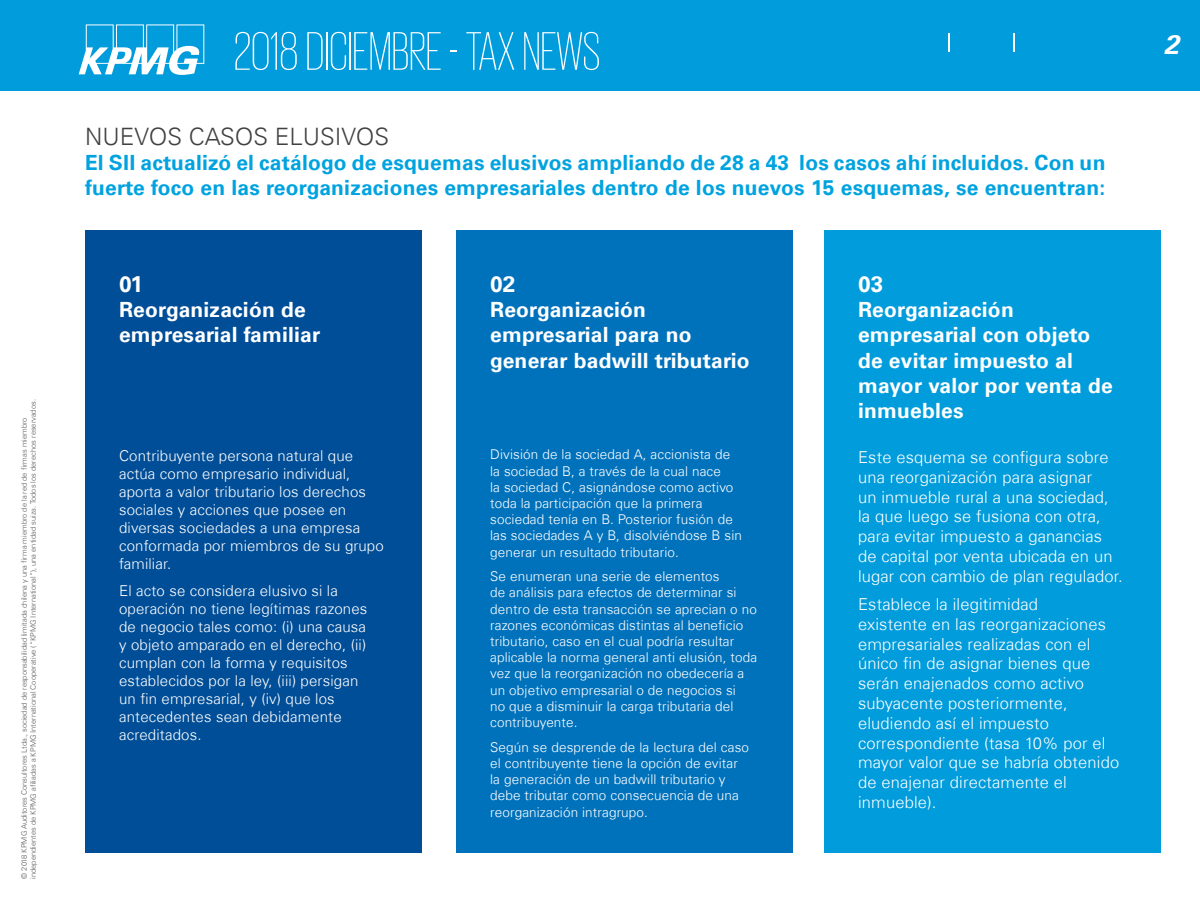
<style>
.page{position:relative;width:1200px;height:900px;background:#fff}
.page>*{position:absolute;margin:0;border:0;box-sizing:border-box;transform-origin:0 0}
.t1{font:200 55.5px "KPMG";color:#fff}
.t2{font:italic 700 27px "Universfor KPMG";color:#fff}
.t3{font:300 24px "Universfor KPMG";color:#414042}
.t4{font:700 22.5px "Universfor KPMG";color:#fff}
.t5{font:700 21px/25.2px "Universfor KPMG";letter-spacing:.01em;color:#fff}
.t6{font:700 21px/25.2px "Universfor KPMG";letter-spacing:.01em;color:#00a3df}
.t7{font:300 16.5px/19.8px "Universfor KPMG";letter-spacing:.01em;color:#fff}
.t8{font:300 15px/18px "Universfor KPMG";letter-spacing:.01em;color:#fff}
.t9{font:300 13.5px/16.2px "Universfor KPMG";letter-spacing:.01em;color:#fff}
.t10{font:300 7.5px/9px "Universfor KPMG";color:#58595b}
</style>
<div class="page">
<div style="left:0;top:0;width:1200px;height:91px;background:#009cdc"></div>
<svg style="left:1013px;top:33px;width:2px;height:19px"></svg>
<svg style="left:948px;top:33px;width:1px;height:19px"></svg>
<svg style="left:79px;top:24px;width:125px;height:51px"></svg>
<div style="left:85px;top:230px;width:337px;height:623px;background:#004e98"></div>
<div style="left:456px;top:230px;width:337px;height:623px;background:#0072bc"></div>
<div style="left:824px;top:230px;width:337px;height:623px;background:#009cdc"></div>
<p class="t10" style="left:20px;top:879px;width:481px;rotate:-90deg">© 2018 KPMG Auditores Consultores Ltda., sociedad de responsabilidad limitada chilena y una firma miembro de la red de firmas miembro independientes de KPMG afiliadas a KPMG International Cooperative (“KPMG International”), una entidad suiza. Todos los derechos reservados.</p>
<h1 class="t1" style="left:234px;top:25px;width:368px">2018 DICIEMBRE - TAX NEWS</h1>
<h2 class="t2" style="left:1164px;top:29px;width:17px">2</h2>
<p class="t3" style="left:85px;top:122px;width:306px">NUEVOS CASOS ELUSIVOS</p>
<p class="t6" style="left:85px;top:150px;width:1022px">El SII actualizó el catálogo de esquemas elusivos ampliando de 28 a 43 los casos ahí incluidos. Con un fuerte foco en las reorganizaciones empresariales dentro de los nuevos 15 esquemas, se encuentran:</p>
<p class="t4" style="left:119px;top:271px;width:26px">01</p>
<p class="t5" style="left:119px;top:297px;width:203px">Reorganización de empresarial familiar</p>
<p class="t8" style="left:119px;top:447px;width:266px">Contribuyente persona natural que actúa como empresario individual, aporta a valor tributario los derechos sociales y acciones que posee en diversas sociedades a una empresa conformada por miembros de su grupo familiar.</p>
<p class="t8" style="left:119px;top:581px;width:250px">El acto se considera elusivo si la operación no tiene legítimas razones de negocio tales como: (i) una causa y objeto amparado en el derecho, (ii) cumplan con la forma y requisitos establecidos por la ley, (iii) persigan</p>
<p class="t8" style="left:119px;top:689px;width:217px">un fin empresarial, y (iv) que los</p>
<p class="t8" style="left:119px;top:707px;width:224px">antecedentes sean debidamente acreditados.</p>
<p class="t4" style="left:490px;top:271px;width:27px">02</p>
<p class="t5" style="left:490px;top:297px;width:261px">Reorganización empresarial para no generar badwill tributario</p>
<p class="t9" style="left:490px;top:446px;width:253px">División de la sociedad A, accionista de la sociedad B, a través de la cual nace<br>la sociedad C, asignándose como activo toda la participación que la primera sociedad tenía en B. Posterior fusión de las sociedades A y B, disolviéndose B sin generar un resultado tributario.</p>
<p class="t9" style="left:490px;top:568px;width:268px">Se enumeran una serie de elementos<br>de análisis para efectos de determinar si dentro de esta transacción se aprecian o no</p>
<p class="t9" style="left:490px;top:617px;width:255px">razones económicas distintas al beneficio</p>
<p class="t9" style="left:490px;top:633px;width:269px">tributario, caso en el cual podría resultar aplicable la norma general anti elusión, toda vez que la reorganización no obedecería a un objetivo empresarial o de negocios si<br>no que a disminuir la carga tributaria del contribuyente.</p>
<p class="t9" style="left:490px;top:739px;width:260px">Según se desprende de la lectura del caso el contribuyente tiene la opción de evitar la generación de un badwill tributario y debe tributar como consecuencia de una reorganización intragrupo.</p>
<p class="t4" style="left:858px;top:271px;width:27px">03</p>
<p class="t5" style="left:858px;top:297px;width:256px">Reorganización empresarial con objeto de evitar impuesto al mayor valor por venta de inmuebles</p>
<p class="t7" style="left:858px;top:447px;width:252px">Este esquema se configura sobre</p>
<p class="t7" style="left:858px;top:467px;width:266px">una reorganización para asignar<br>un inmueble rural a una sociedad, la que luego se fusiona con otra, para evitar impuesto a ganancias de capital por venta ubicada en un lugar con cambio de plan regulador.</p>
<p class="t7" style="left:858px;top:594px;width:249px">Establece la ilegitimidad existente en las reorganizaciones empresariales realizadas con el</p>
<p class="t7" style="left:858px;top:654px;width:234px">único fin de asignar bienes que</p>
<p class="t7" style="left:858px;top:673px;width:263px">serán enajenados como activo subyacente posteriormente, eludiendo así el impuesto correspondiente (tasa 10% por el mayor valor que se habría obtenido de enajenar directamente el inmueble).</p>
</div>
